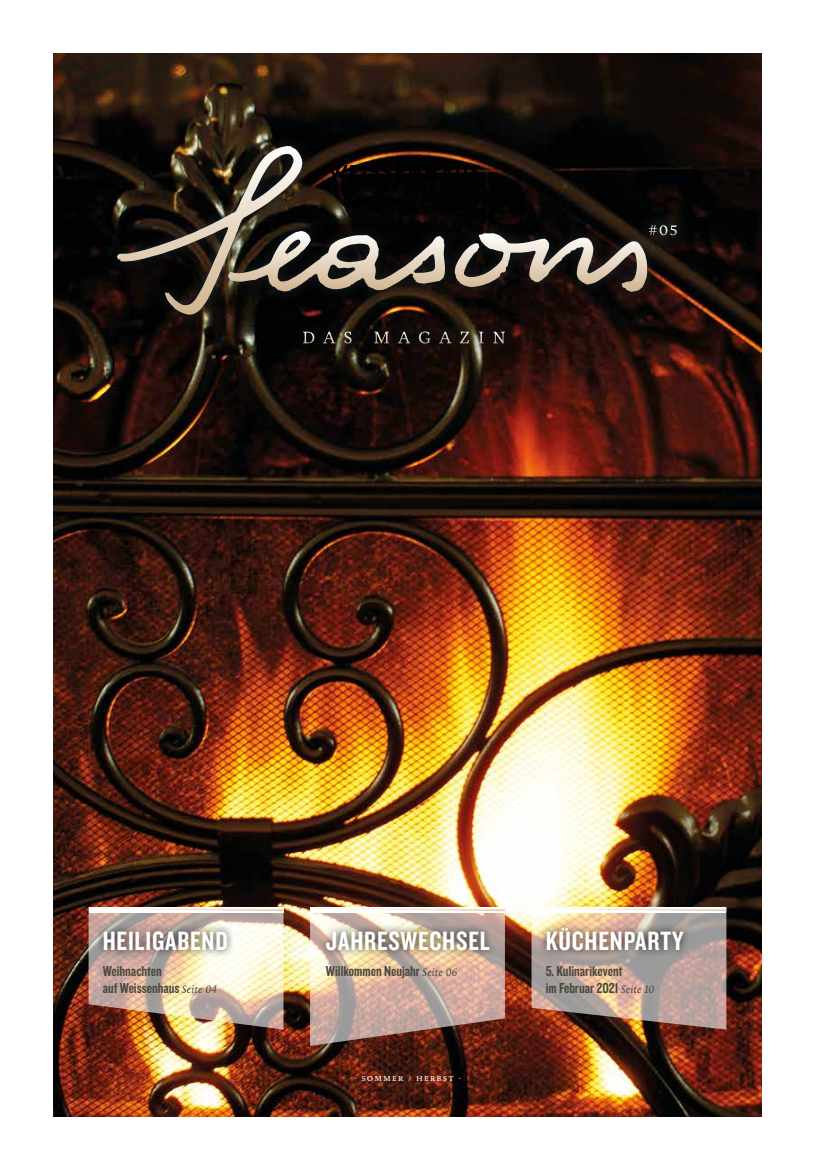
<style>
.page{position:relative;width:815px;height:1170px;background:#fff}
.page>*{position:absolute;margin:0;border:0;box-sizing:border-box;transform-origin:0 0}
.t1{font:27.5px "Knockout 49 Liteweight";letter-spacing:.03em;color:#fff}
.t2{font:15px/17.5px "Knockout 49 Liteweight";color:#48473c}
.t3{font:9.38px "Livory";letter-spacing:.12em;color:#fff}
.s1{font-family:"Livory";font-style:italic;font-size:11.25px}
</style>
<div class="page">
<img style="left:53px;top:53px;width:709px;height:1063px">
<div style="left:288px;top:315px;width:232px;height:45px;background:#232d30;opacity:.3"></div>
<svg style="left:323px;top:331px;width:129px;height:12px;background:#322e28"></svg>
<div style="left:633px;top:209px;width:60px;height:42px;background:#232d30;opacity:.75"></div>
<svg style="left:660px;top:225px;width:17px;height:10px"></svg>
<div style="left:105px;top:133px;width:555px;height:194px;background:#232d30;opacity:.6"></div>
<svg style="left:117px;top:144px;width:392px;height:147px;background:#39322a"></svg>
<img style="left:89px;top:907px;width:194px;height:122px">
<img style="left:310px;top:907px;width:195px;height:138px">
<img style="left:531px;top:907px;width:195px;height:122px">
<h1 class="t1" style="left:103px;top:923px;width:127px">HEILIGABEND</h1>
<p class="t2" style="left:103px;top:961px;width:116px">Weihnachten<br>auf Weissenhaus <span class="s1">Seite 04</span></p>
<h1 class="t1" style="left:326px;top:923px;width:165px">JAHRESWECHSEL</h1>
<p class="t2" style="left:326px;top:961px;width:133px">Willkommen Neujahr <span class="s1">Seite 06</span></p>
<p class="t3" style="left:354px;top:1072px;width:108px">· sommer / herbst ·</p>
<h1 class="t1" style="left:546px;top:923px;width:139px">KÜCHENPARTY</h1>
<p class="t2" style="left:546px;top:961px;width:110px">5. Kulinarikevent<br>im Februar 2021 <span class="s1">Seite 10</span></p>
</div>
